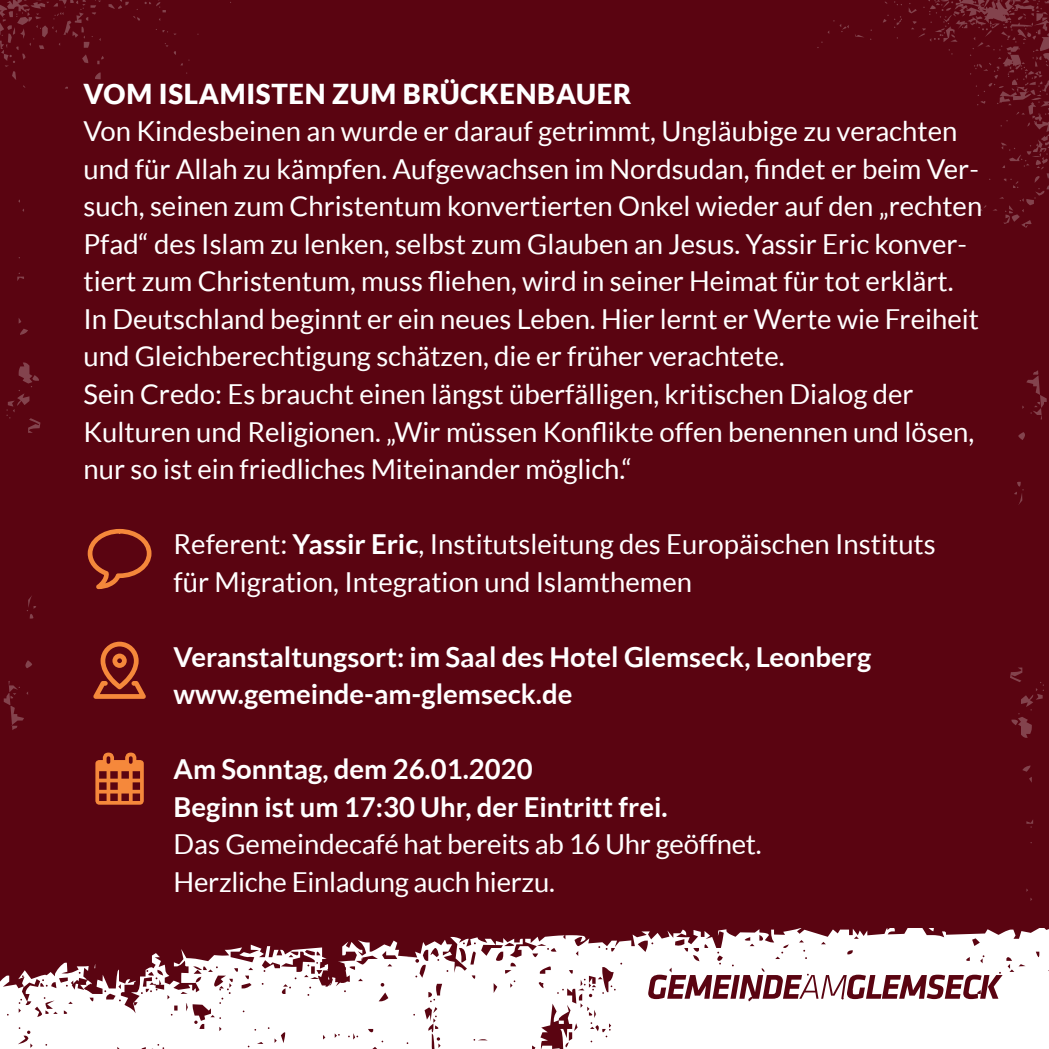
<style>
.page{position:relative;width:1049px;height:1049px;background:#fff}
.page>*{position:absolute;margin:0;border:0;box-sizing:border-box;transform-origin:0 0}
.t1{font:27.5px/37.5px "Lato";color:#fff}
.t2{font:700 27.5px "Lato";color:#fff}
.t3{font:900 27.5px "Lato";letter-spacing:.025em;color:#fff}
.s1{font-weight:700}
</style>
<div class="page">
<div style="left:0;top:0;width:1049px;height:927px;background:#5a0411"></div>
<svg style="left:817px;top:0;width:232px;height:228px"></svg>
<svg style="left:0;top:0;width:231px;height:89px"></svg>
<svg style="left:3px;top:199px;width:37px;height:531px"></svg>
<svg style="left:372px;top:1040px;width:11px;height:9px"></svg>
<svg style="left:141px;top:1044px;width:23px;height:5px"></svg>
<svg style="left:348px;top:1033px;width:10px;height:6px"></svg>
<svg style="left:335px;top:1033px;width:5px;height:5px"></svg>
<svg style="left:18px;top:1027px;width:15px;height:21px"></svg>
<svg style="left:368px;top:1029px;width:5px;height:3px"></svg>
<svg style="left:248px;top:1027px;width:37px;height:20px"></svg>
<svg style="left:194px;top:1019px;width:28px;height:12px"></svg>
<svg style="left:426px;top:1019px;width:15px;height:30px"></svg>
<svg style="left:532px;top:1019px;width:80px;height:30px"></svg>
<svg style="left:0;top:927px;width:1049px;height:92px"></svg>
<svg style="left:95px;top:752px;width:49px;height:53px"></svg>
<svg style="left:87px;top:528px;width:65px;height:62px"></svg>
<svg style="left:93px;top:642px;width:53px;height:57px"></svg>
<svg style="left:1010px;top:370px;width:37px;height:531px"></svg>
<p class="t3" style="left:84px;top:78px;width:549px">VOM ISLAMISTEN ZUM BRÜCKENBAUER</p>
<p class="t1" style="left:84px;top:113px;width:900px">Von Kindesbeinen an wurde er darauf getrimmt, Ungläubige zu verachten und für Allah zu kämpfen. Aufgewachsen im Nordsudan, findet er beim Ver&shy;such, seinen zum Christentum konvertierten Onkel wieder auf den „rechten Pfad“ des Islam zu lenken, selbst zum Glauben an Jesus. Yassir Eric konver&shy;tiert zum Christentum, muss fliehen, wird in seiner Heimat für tot erklärt.<br>In Deutschland beginnt er ein neues Leben. Hier lernt er Werte wie Freiheit und Gleichberechtigung schätzen, die er früher verachtete.</p>
<p class="t1" style="left:84px;top:375px;width:892px">Sein Credo: Es braucht einen längst überfälligen, kritischen Dialog der<br>Kulturen und Religionen. „Wir müssen Konflikte offen benennen und lösen, nur so ist ein friedliches Miteinander möglich.“</p>
<p class="t1" style="left:174px;top:525px;width:764px">Referent: <span class="s1">Yassir Eric</span>, Institutsleitung des Europäischen Instituts für Migration, Integration und Islamthemen</p>
<p class="t2" style="left:174px;top:641px;width:699px">Veranstaltungsort: im Saal des Hotel Glemseck, Leonberg</p>
<p class="t2" style="left:174px;top:678px;width:400px">www.gemeinde-am-glemseck.de</p>
<p class="t2" style="left:174px;top:753px;width:361px">Am Sonntag, dem 26.01.2020</p>
<p class="t2" style="left:174px;top:791px;width:496px">Beginn ist um 17:30 Uhr, der Eintritt frei.</p>
<p class="t1" style="left:174px;top:825px;width:590px">Das Gemeindecafé hat bereits ab 16 Uhr geöffnet.</p>
<p class="t1" style="left:174px;top:863px;width:383px">Herzliche Einladung auch hierzu.</p>
</div>
